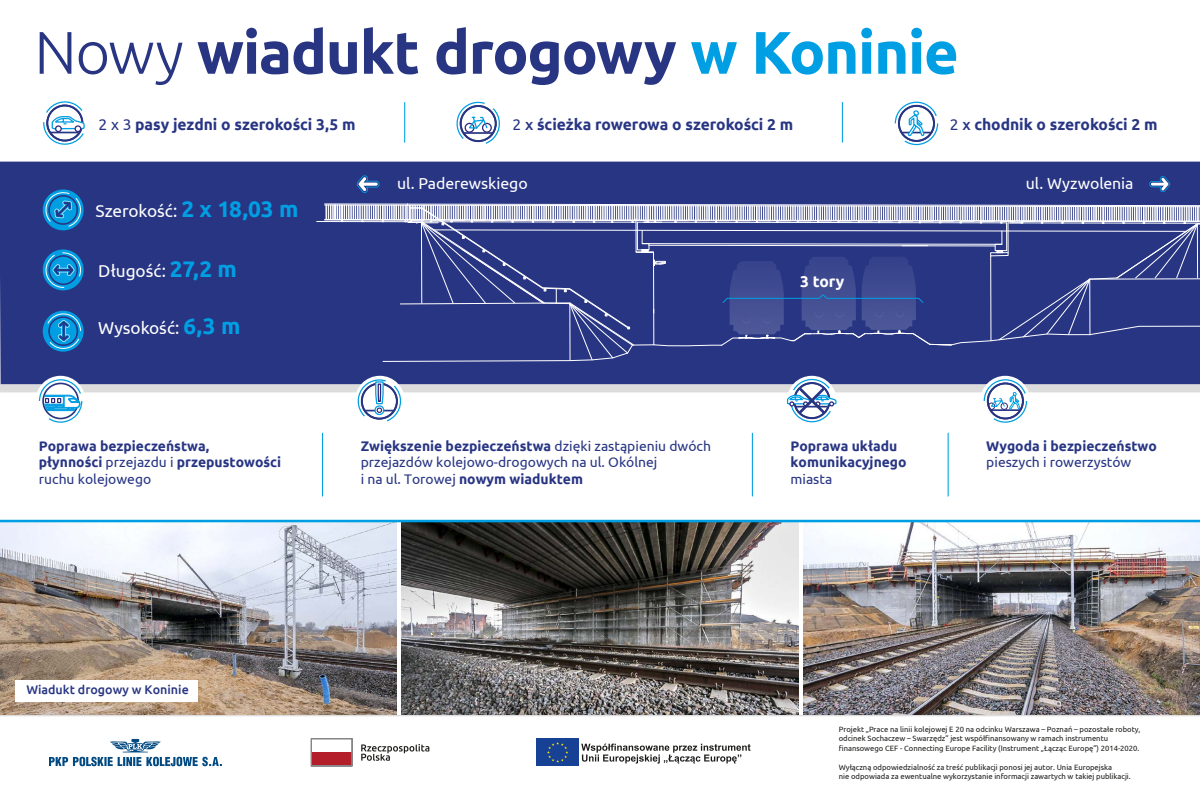
<style>
.page{position:relative;width:1200px;height:796px;background:#fff}
.page>*{position:absolute;margin:0;border:0;box-sizing:border-box;transform-origin:0 0}
.t1{font:700 60px "Ubuntu";letter-spacing:-.02em;color:#283583}
.t2{font:17.25px "Ubuntu";letter-spacing:-.005em;color:#fff}
.t3{font:15.94px "Ubuntu";letter-spacing:-.005em;color:#fff}
.t4{font:700 15.62px "Ubuntu";letter-spacing:-.005em;color:#283583}
.t5{font:700 15.62px "Ubuntu";color:#fff}
.t6{font:13.88px/16.7px "Ubuntu";color:#283583}
.t7{font:700 13.88px/16.7px "Ubuntu";color:#283583}
.t8{font:500 12.5px "Ubuntu";color:#283583}
.t9{font:7.62px/9.2px "Ubuntu";color:#1d1d1b}
.s1{font-weight:300}
.s2{color:#009fe3}
.s3{font-weight:400}
.s4{font-weight:500}
.s5{font-weight:700;font-size:22.5px;color:#009fe3}
.s6{font-weight:700}
</style>
<div class="page">
<div style="left:0;top:162px;width:1200px;height:222px;background:#283583"></div>
<hr style="left:322px;top:433px;width:1px;height:63px;background:#009fe3">
<hr style="left:752px;top:433px;width:1px;height:63px;background:#009fe3">
<hr style="left:404px;top:102px;width:1px;height:41px;background:#009fe3">
<hr style="left:842px;top:102px;width:1px;height:41px;background:#009fe3">
<hr style="left:948px;top:433px;width:1px;height:63px;background:#009fe3">
<svg style="left:361px;top:744px;width:68px;height:16px"></svg>
<svg style="left:311px;top:738px;width:41px;height:28px"></svg>
<svg style="left:49px;top:739px;width:173px;height:27px"></svg>
<div style="left:537px;top:738px;width:42px;height:28px;background:#164194"></div>
<svg style="left:547px;top:742px;width:21px;height:20px"></svg>
<svg style="left:581px;top:743px;width:170px;height:20px"></svg>
<img style="left:0;top:522px;width:397px;height:192px">
<img style="left:402px;top:522px;width:396px;height:192px">
<img style="left:803px;top:522px;width:397px;height:192px">
<div style="left:15px;top:679px;width:183px;height:22px;background:#fff"></div>
<svg style="left:356px;top:175px;width:24px;height:18px"></svg>
<svg style="left:1149px;top:176px;width:21px;height:16px"></svg>
<svg style="left:894px;top:101px;width:45px;height:45px"></svg>
<svg style="left:456px;top:101px;width:44px;height:43px"></svg>
<hr style="left:463px;top:132px;width:30px;height:2px;background:#283582">
<svg style="left:43px;top:101px;width:42px;height:44px"></svg>
<hr style="left:0;top:519px;width:1200px;height:3px;background:#009fe3">
<div style="left:0;top:384px;width:1200px;height:8px;background:#dcdcdc"></div>
<hr style="left:0;top:715px;width:1200px;height:1px;background:#dcdcdc">
<svg style="left:316px;top:203px;width:884px;height:159px;background:#444f93"></svg>
<div style="left:980px;top:376px;width:50px;height:49px;background:#fff;border-radius:50%"></div>
<svg style="left:983px;top:378px;width:45px;height:45px"></svg>
<div style="left:36px;top:376px;width:49px;height:49px;background:#fff;border-radius:50%"></div>
<svg style="left:38px;top:378px;width:45px;height:45px"></svg>
<div style="left:355px;top:376px;width:50px;height:49px;background:#fff;border-radius:50%"></div>
<svg style="left:356px;top:378px;width:47px;height:44px"></svg>
<svg style="left:43px;top:249px;width:41px;height:41px"></svg>
<svg style="left:45px;top:252px;width:37px;height:36px"></svg>
<div style="left:43px;top:189px;width:41px;height:41px;background:#009fe3;border-radius:50%"></div>
<svg style="left:44px;top:191px;width:38px;height:36px"></svg>
<div style="left:43px;top:311px;width:41px;height:40px;background:#009fe3;border-radius:50%"></div>
<svg style="left:47px;top:311px;width:35px;height:40px"></svg>
<svg style="left:786px;top:376px;width:51px;height:47px"></svg>
<h1 class="t1" style="left:34px;top:16px;width:926px"><span class="s1">Nowy</span> wiadukt drogowy <span class="s2">w Koninie</span></h1>
<h3 class="t4" style="left:99px;top:115px;width:258px"><span class="s3">2 x 3</span> pasy jezdni o szerokości 3,5 m</h3>
<h3 class="t4" style="left:513px;top:115px;width:282px"><span class="s3">2</span> <span class="s4">x</span> ścieżka rowerowa o szerokości 2 m</h3>
<h3 class="t4" style="left:950px;top:115px;width:209px"><span class="s3">2</span> <span class="s4">x</span> chodnik o szerokości 2 m</h3>
<h2 class="t2" style="left:96px;top:200px;width:204px">Szerokość: <span class="s5">2 x 18,03 m</span></h2>
<h2 class="t2" style="left:98px;top:260px;width:140px">Długość: <span class="s5">27,2 m</span></h2>
<h2 class="t2" style="left:98px;top:317px;width:144px">Wysokość: <span class="s5">6,3 m</span></h2>
<h3 class="t3" style="left:397px;top:174px;width:132px">ul. Paderewskiego</h3>
<h3 class="t3" style="left:1026px;top:174px;width:109px">ul. Wyzwolenia</h3>
<h3 class="t5" style="left:800px;top:271px;width:46px">3 tory</h3>
<h3 class="t7" style="left:39px;top:437px;width:244px">Poprawa bezpieczeństwa,<br>płynności <span class="s3">przejazdu i</span> przepustowości <span class="s3">ruchu kolejowego</span></h3>
<h3 class="t6" style="left:361px;top:437px;width:352px"><span class="s6">Zwiększenie bezpieczeństwa</span> dzięki zastąpieniu dwóch przejazdów kolejowo-drogowych na ul. Okólnej<br>i na ul. Torowej <span class="s6">nowym wiaduktem</span></h3>
<h3 class="t7" style="left:791px;top:437px;width:118px">Poprawa układu komunikacyjnego</h3>
<h3 class="t6" style="left:791px;top:470px;width:43px">miasta</h3>
<h3 class="t8" style="left:26px;top:682px;width:164px">Wiadukt drogowy w Koninie</h3>
<h3 class="t7" style="left:986px;top:437px;width:172px">Wygoda i bezpieczeństwo</h3>
<h3 class="t6" style="left:986px;top:453px;width:147px">pieszych i rowerzystów</h3>
<p class="t9" style="left:839px;top:724px;width:303px">Projekt „Prace na linii kolejowej E 20 na odcinku Warszawa – Poznań – pozostałe roboty, odcinek Sochaczew – Swarzędz” jest współfinansowany w ramach instrumentu finansowego CEF - Connecting Europe Facility (Instrument „Łącząc Europę”) 2014-2020.</p>
<p class="t9" style="left:839px;top:762px;width:293px">Wyłączną odpowiedzialność za treść publikacji ponosi jej autor. Unia Europejska<br>nie odpowiada za ewentualne wykorzystanie informacji zawartych w takiej publikacji.</p>
</div>
